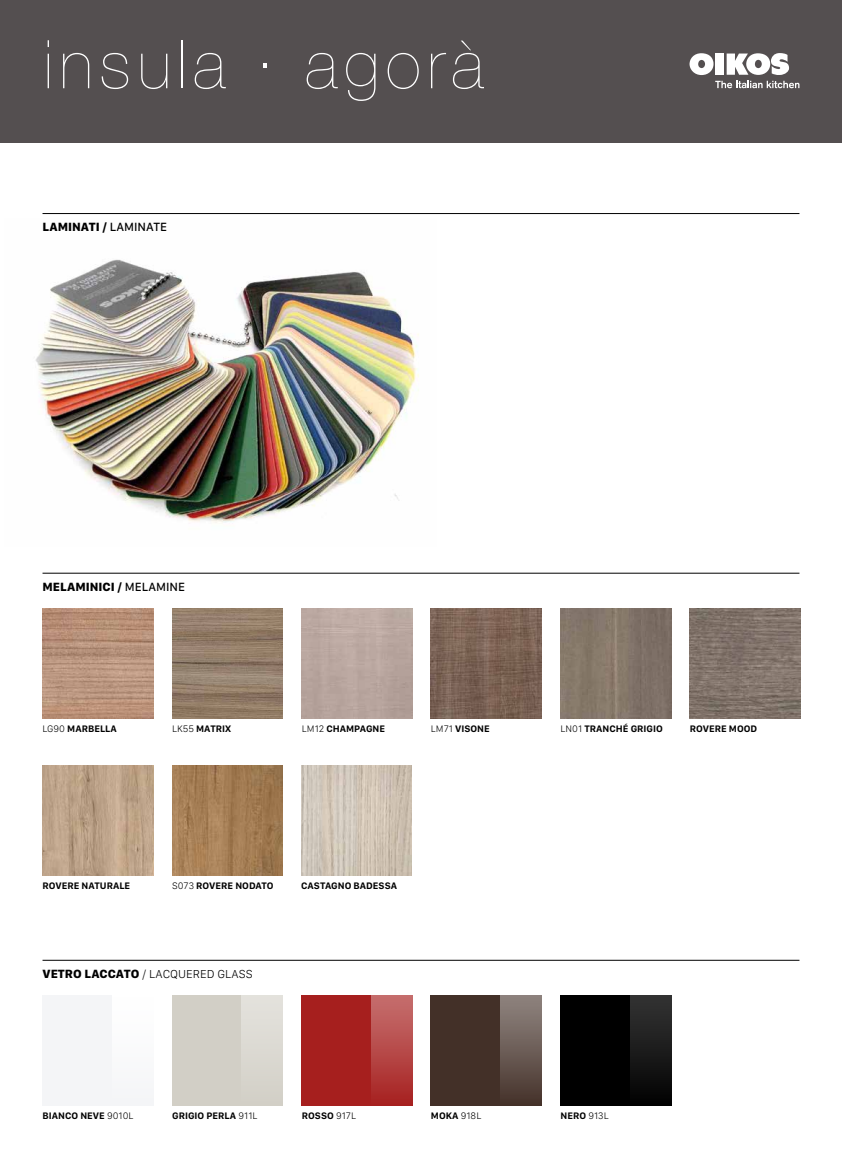
<style>
.page{position:relative;width:842px;height:1163px;background:#fff}
.page>*{position:absolute;margin:0;border:0;box-sizing:border-box;transform-origin:0 0}
.t1{font:200 67.1px "Helvetica Neue";letter-spacing:.1em;color:#fff}
.t2{font:800 12.4px "San Francisco Text";color:#000}
.t3{font:300 12px "San Francisco Text";color:#000}
.t4{font:700 9.8px "San Francisco Text";color:#000}
.s1{font-family:"Roboto";font-weight:100}
.s2{font-weight:700}
.s3{font-weight:500}
.s4{font-weight:300}
.s5{font-weight:800;font-size:12.4px}
</style>
<div class="page">
<img style="left:35px;top:259px;width:384px;height:264px">
<hr style="left:43px;top:213px;width:756px;height:1px;background:#000">
<img style="left:43px;top:608px;width:110px;height:110px">
<hr style="left:43px;top:573px;width:756px;height:1px;background:#000">
<img style="left:172px;top:608px;width:111px;height:110px">
<img style="left:431px;top:608px;width:110px;height:110px">
<img style="left:561px;top:608px;width:110px;height:110px">
<img style="left:690px;top:608px;width:110px;height:110px">
<img style="left:43px;top:765px;width:110px;height:110px">
<img style="left:301px;top:765px;width:111px;height:110px">
<img style="left:172px;top:765px;width:111px;height:110px">
<hr style="left:43px;top:959px;width:756px;height:1px;background:#000">
<div style="left:172px;top:995px;width:70px;height:110px;background:#d2cfc6"></div>
<div style="left:431px;top:995px;width:69px;height:110px;background:#433028"></div>
<div style="left:302px;top:995px;width:69px;height:110px;background:#a61f1e"></div>
<div style="left:561px;top:995px;width:69px;height:110px;background:#000"></div>
<div style="left:371px;top:994px;width:42px;height:111px;background:linear-gradient(to bottom,#c67170,#a72221)"></div>
<div style="left:500px;top:994px;width:42px;height:111px;background:linear-gradient(to bottom,#918681,#46342c)"></div>
<div style="left:630px;top:994px;width:41px;height:111px;background:linear-gradient(to bottom,#353535,#020202)"></div>
<div style="left:242px;top:994px;width:41px;height:111px;background:#dcd9d2"></div>
<div style="left:0;top:0;width:842px;height:142px;background:#544f50"></div>
<svg style="left:689px;top:53px;width:24px;height:22px"></svg>
<svg style="left:727px;top:53px;width:62px;height:22px"></svg>
<div style="left:715px;top:53px;width:9px;height:22px;background:#fff"></div>
<svg style="left:715px;top:81px;width:84px;height:7px"></svg>
<h1 class="t1" style="left:44px;top:26px;width:441px">insula <span class="s1">·</span> agorà</h1>
<p class="t2" style="left:43px;top:219px;width:126px">LAMINATI <span class="s2">/</span> <span class="s3">LAMINATE</span></p>
<p class="t2" style="left:43px;top:578px;width:144px">MELAMINICI <span class="s2">/</span> <span class="s3">MELAMINE</span></p>
<p class="t4" style="left:43px;top:722px;width:76px"><span class="s4">LG90</span> MARBELLA</p>
<p class="t4" style="left:172px;top:722px;width:60px"><span class="s4">LK55</span> MATRIX</p>
<p class="t4" style="left:302px;top:722px;width:85px"><span class="s4">LM12</span> CHAMPAGNE</p>
<p class="t4" style="left:431px;top:722px;width:60px"><span class="s4">LM71</span> VISONE</p>
<p class="t4" style="left:561px;top:722px;width:104px"><span class="s4">LN01</span> TRANCHÉ GRIGIO</p>
<p class="t4" style="left:690px;top:722px;width:69px">ROVERE MOOD</p>
<p class="t4" style="left:43px;top:879px;width:89px">ROVERE NATURALE</p>
<p class="t4" style="left:172px;top:879px;width:103px"><span class="s4">S073</span> ROVERE NODATO</p>
<p class="t4" style="left:301px;top:879px;width:97px">CASTAGNO BADESSA</p>
<p class="t3" style="left:43px;top:966px;width:212px"><span class="s5">VETRO LACCATO</span> / LACQUERED GLASS</p>
<p class="t4" style="left:43px;top:1109px;width:93px">BIANCO NEVE <span class="s4">9010L</span></p>
<p class="t4" style="left:172px;top:1109px;width:87px">GRIGIO PERLA <span class="s4">911L</span></p>
<p class="t4" style="left:302px;top:1109px;width:56px">ROSSO <span class="s4">917L</span></p>
<p class="t4" style="left:431px;top:1109px;width:52px">MOKA <span class="s4">918L</span></p>
<p class="t4" style="left:561px;top:1109px;width:50px">NERO <span class="s4">913L</span></p>
</div>
